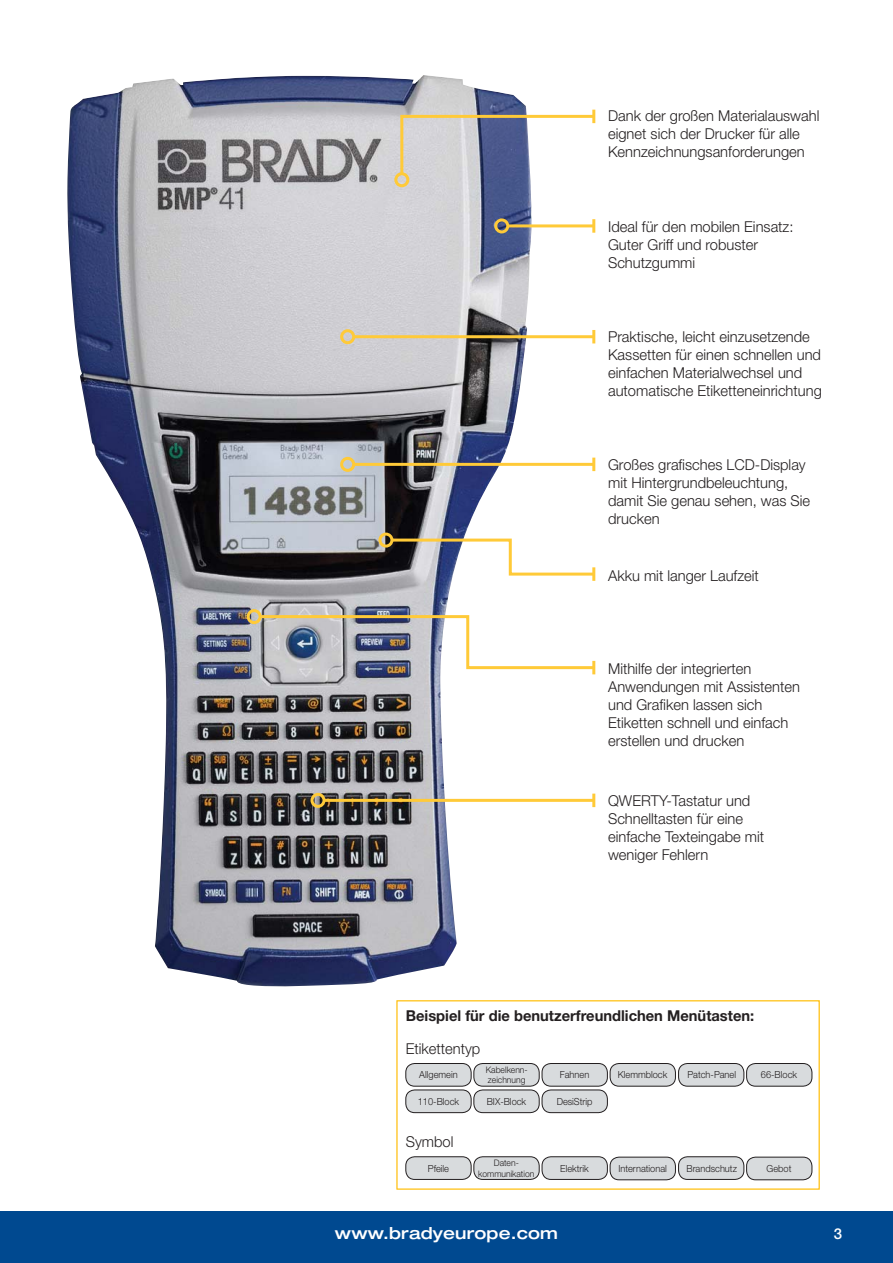
<style>
.page{position:relative;width:893px;height:1263px;background:#fff}
.page>*{position:absolute;margin:0;border:0;box-sizing:border-box;transform-origin:0 0}
.t1{font:500 expanded 16.5px "Helvetica Neue LT Pro";letter-spacing:.01em;color:#fff}
.t2{font:300 15px/18px "Helvetica Neue LT Pro";color:#231f20}
.t3{font:700 15px "Helvetica Neue LT Pro";color:#231f20}
.t4{font:500 15px "Helvetica Neue LT Pro";color:#fff}
.t5{font:300 9.75px "Helvetica Neue LT Pro";color:#231f20;scale:.95 1}
.t6{font:300 9px/10.5px "Helvetica Neue LT Pro";color:#231f20;scale:.95 1}
</style>
<div class="page">
<div style="left:0;top:1212px;width:893px;height:51px;background:#004990"></div>
<img style="left:67px;top:75px;width:465px;height:912px">
<hr style="left:508px;top:224px;width:86px;height:3px;background:#ffca38">
<div style="left:494px;top:218px;width:15px;height:15px;border:3px solid #ffca38;border-radius:50%"></div>
<hr style="left:592px;top:219px;width:3px;height:14px;background:#ffca38">
<hr style="left:354px;top:335px;width:240px;height:3px;background:#ffca38">
<svg style="left:592px;top:330px;width:3px;height:13px"></svg>
<div style="left:340px;top:329px;width:15px;height:15px;border:3px solid #ffca38;border-radius:50%"></div>
<hr style="left:324px;top:799px;width:270px;height:3px;background:#ffca38">
<div style="left:310px;top:793px;width:15px;height:15px;border:3px solid #ffca38;border-radius:50%"></div>
<svg style="left:592px;top:794px;width:3px;height:13px"></svg>
<div style="left:247px;top:609px;width:15px;height:15px;border:3px solid #ffca38;border-radius:50%"></div>
<svg style="left:257px;top:614px;width:339px;height:60px"></svg>
<svg style="left:389px;top:537px;width:207px;height:40px"></svg>
<div style="left:378px;top:533px;width:15px;height:15px;border:3px solid #ffca38;border-radius:50%"></div>
<hr style="left:592px;top:567px;width:3px;height:14px;background:#ffca38">
<svg style="left:399px;top:110px;width:197px;height:67px"></svg>
<div style="left:394px;top:172px;width:15px;height:15px;border:3px solid #ffca38;border-radius:50%"></div>
<hr style="left:354px;top:463px;width:240px;height:3px;background:#ffca38">
<svg style="left:592px;top:458px;width:3px;height:13px"></svg>
<div style="left:340px;top:457px;width:15px;height:15px;border:3px solid #ffca38;border-radius:50%"></div>
<div style="left:406px;top:1064px;width:65px;height:22px;background:#d8dbdd;border-radius:9px"></div>
<div style="left:405px;top:1063px;width:66px;height:24px;border:1px solid #231f20;border-radius:9px"></div>
<div style="left:406px;top:1090px;width:65px;height:23px;background:#d8dbdd;border-radius:9px"></div>
<div style="left:405px;top:1090px;width:66px;height:23px;border:1px solid #231f20;border-radius:9px"></div>
<div style="left:542px;top:1064px;width:65px;height:22px;background:#d8dbdd;border-radius:9px"></div>
<div style="left:542px;top:1063px;width:66px;height:24px;border:1px solid #231f20;border-radius:9px"></div>
<div style="left:542px;top:1090px;width:65px;height:23px;background:#d8dbdd;border-radius:9px"></div>
<div style="left:542px;top:1090px;width:66px;height:23px;border:1px solid #231f20;border-radius:9px"></div>
<div style="left:678px;top:1064px;width:66px;height:22px;background:#d8dbdd;border-radius:9px"></div>
<div style="left:678px;top:1063px;width:66px;height:24px;border:1px solid #231f20;border-radius:9px"></div>
<div style="left:474px;top:1064px;width:65px;height:22px;background:#d8dbdd;border-radius:9px"></div>
<div style="left:473px;top:1063px;width:66px;height:24px;border:1px solid #231f20;border-radius:9px"></div>
<div style="left:474px;top:1090px;width:65px;height:23px;background:#d8dbdd;border-radius:9px"></div>
<div style="left:473px;top:1090px;width:66px;height:23px;border:1px solid #231f20;border-radius:9px"></div>
<div style="left:610px;top:1064px;width:65px;height:22px;background:#d8dbdd;border-radius:9px"></div>
<div style="left:610px;top:1063px;width:66px;height:24px;border:1px solid #231f20;border-radius:9px"></div>
<div style="left:746px;top:1064px;width:66px;height:22px;background:#d8dbdd;border-radius:9px"></div>
<div style="left:746px;top:1063px;width:66px;height:24px;border:1px solid #231f20;border-radius:9px"></div>
<div style="left:406px;top:1157px;width:65px;height:22px;background:#d8dbdd;border-radius:9px"></div>
<div style="left:405px;top:1156px;width:66px;height:24px;border:1px solid #231f20;border-radius:9px"></div>
<div style="left:542px;top:1157px;width:65px;height:22px;background:#d8dbdd;border-radius:9px"></div>
<div style="left:542px;top:1156px;width:66px;height:24px;border:1px solid #231f20;border-radius:9px"></div>
<div style="left:678px;top:1157px;width:66px;height:22px;background:#d8dbdd;border-radius:9px"></div>
<div style="left:678px;top:1156px;width:66px;height:24px;border:1px solid #231f20;border-radius:9px"></div>
<div style="left:474px;top:1157px;width:65px;height:22px;background:#d8dbdd;border-radius:9px"></div>
<div style="left:473px;top:1156px;width:66px;height:24px;border:1px solid #231f20;border-radius:9px"></div>
<div style="left:610px;top:1157px;width:65px;height:23px;background:#d8dbdd;border-radius:9px"></div>
<div style="left:610px;top:1157px;width:66px;height:23px;border:1px solid #231f20;border-radius:9px"></div>
<div style="left:746px;top:1157px;width:66px;height:23px;background:#d8dbdd;border-radius:9px"></div>
<div style="left:746px;top:1157px;width:66px;height:23px;border:1px solid #231f20;border-radius:9px"></div>
<div style="left:396px;top:1000px;width:424px;height:190px;border:2px solid #ffca38"></div>
<p class="t2" style="left:608px;top:108px;width:213px">Dank der großen Materialauswahl eignet sich der Drucker für alle<br>Kennzeichnungsanforderungen</p>
<p class="t2" style="left:608px;top:219px;width:187px">Ideal für den mobilen Einsatz:<br>Guter Griff und robuster<br>Schutzgummi</p>
<p class="t2" style="left:608px;top:329px;width:215px">Praktische, leicht einzusetzende Kassetten für einen schnellen und einfachen Materialwechsel und automatische Etiketteneinrichtung</p>
<p class="t2" style="left:608px;top:457px;width:204px">Großes grafisches LCD-Display mit Hintergrundbeleuchtung, damit Sie genau sehen, was Sie drucken</p>
<p class="t2" style="left:608px;top:568px;width:152px">Akku mit langer Laufzeit</p>
<p class="t2" style="left:608px;top:661px;width:193px">Mithilfe der integrierten<br>Anwendungen mit Assistenten und Grafiken lassen sich<br>Etiketten schnell und einfach erstellen und drucken</p>
<p class="t2" style="left:608px;top:793px;width:158px">QWERTY-Tastatur und<br>Schnelltasten für eine einfache Texteingabe mit weniger Fehlern</p>
<p class="t3" style="left:406px;top:1011px;width:350px">Beispiel für die benutzerfreundlichen Menütasten:</p>
<p class="t2" style="left:406px;top:1041px;width:76px">Etikettentyp</p>
<p class="t5" style="left:618px;top:1071px;width:54px">Klemmblock</p>
<p class="t5" style="left:687px;top:1071px;width:53px">Patch-Panel</p>
<p class="t5" style="left:761px;top:1071px;width:40px">66-Block</p>
<p class="t6" style="left:486px;top:1065px;width:46px">Kabelkenn&shy;zeichnung</p>
<p class="t5" style="left:487px;top:1098px;width:43px">BIX-Block</p>
<p class="t5" style="left:419px;top:1071px;width:42px">Allgemein</p>
<p class="t5" style="left:418px;top:1098px;width:45px">110-Block</p>
<p class="t2" style="left:406px;top:1134px;width:49px">Symbol</p>
<p class="t5" style="left:560px;top:1071px;width:33px">Fahnen</p>
<p class="t5" style="left:557px;top:1098px;width:39px">DesiStrip</p>
<p class="t6" style="left:478px;top:1159px;width:61px;text-align:center">Daten&shy;kommunikation</p>
<p class="t5" style="left:428px;top:1165px;width:24px">Pfeile</p>
<p class="t5" style="left:560px;top:1165px;width:32px">Elektrik</p>
<p class="t5" style="left:618px;top:1165px;width:53px">International</p>
<p class="t5" style="left:686px;top:1165px;width:55px">Brandschutz</p>
<p class="t5" style="left:766px;top:1165px;width:28px">Gebot</p>
<p class="t1" style="left:335px;top:1227px;width:224px">www.bradyeurope.com</p>
<p class="t4" style="left:834px;top:1225px;width:10px">3</p>
</div>
